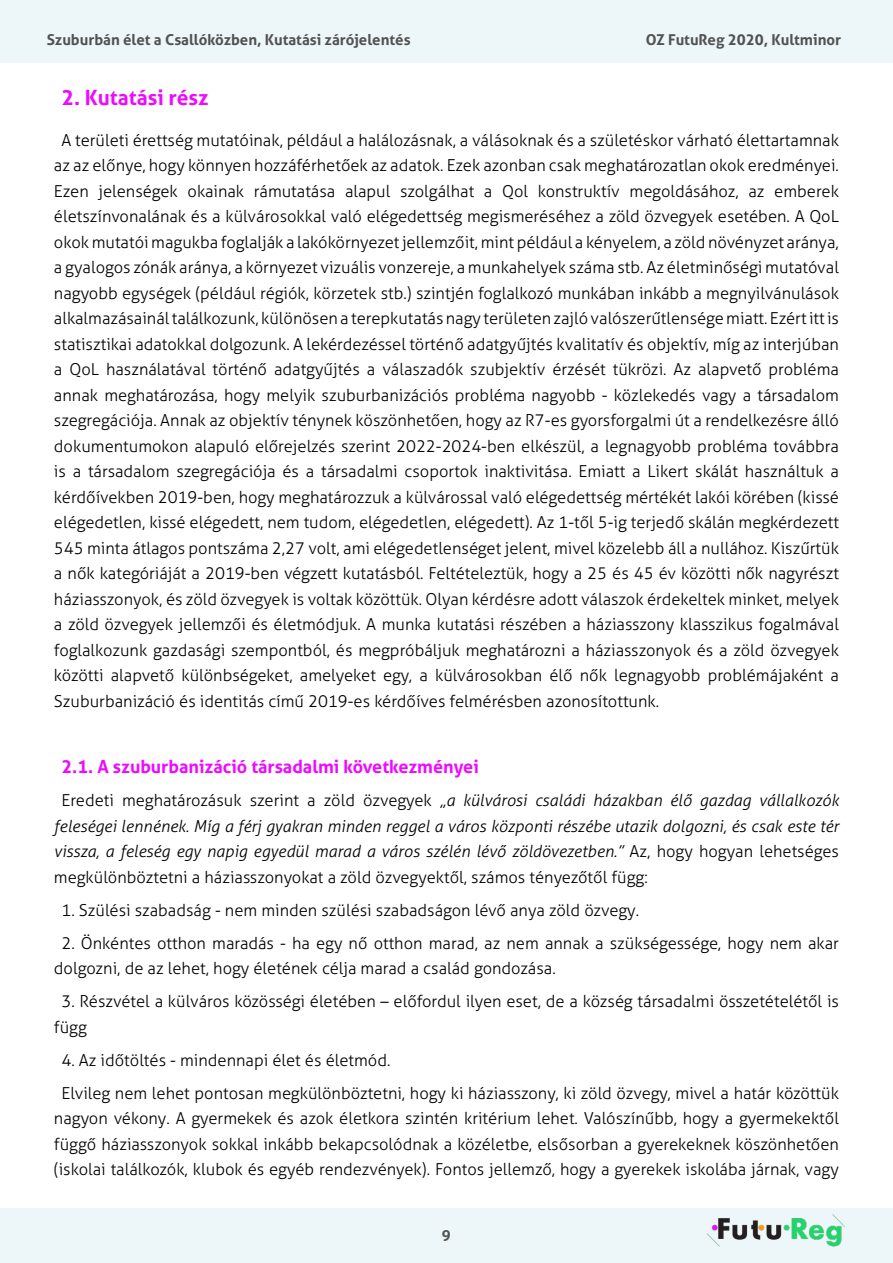
<style>
.page{position:relative;width:893px;height:1263px;background:#fff}
.page>*{position:absolute;margin:0;border:0;box-sizing:border-box;transform-origin:0 0}
.t1{font:700 21px "Aller";color:#ed0bff}
.t2{font:700 18px "Aller";color:#ed0bff}
.t3{font:300 16.5px/25.5px "Aller";color:#000}
.t4{font:italic 300 16.5px/25.5px "Aller";color:#000;text-align:justify}
.t5{font:700 15px "Aller";color:#525252}
.s1{font-style:normal}
</style>
<div class="page">
<div style="left:0;top:0;width:893px;height:63px;background:#edf7f9"></div>
<div style="left:0;top:1209px;width:893px;height:54px;background:#edf7f9"></div>
<img style="left:707px;top:1214px;width:138px;height:33px">
<p class="t5" style="left:47px;top:31px;width:365px">Szuburbán élet a Csallóközben, Kutatási zárójelentés</p>
<p class="t5" style="left:646px;top:31px;width:197px">OZ FutuReg 2020, Kultminor</p>
<p class="t1" style="left:62px;top:85px;width:148px">2. Kutatási rész</p>
<p class="t3" style="left:54px;top:127px;width:786px;text-align:justify;text-indent:8px">A területi érettség mutatóinak, például a halálozásnak, a válásoknak és a születéskor várható élettartamnak az az előnye, hogy könnyen hozzáférhetőek az adatok. Ezek azonban csak meghatározatlan okok eredményei.<br>Ezen jelenségek okainak rámutatása alapul szolgálhat a Qol konstruktív megoldásához, az emberek életszínvonalának és a külvárosokkal való elégedettség megismeréséhez a zöld özvegyek esetében. A QoL okok mutatói magukba foglalják a lakókörnyezet jellemzőit, mint például a kényelem, a zöld növényzet aránya, a gyalogos zónák aránya, a környezet vizuális vonzereje, a munkahelyek száma stb. Az életminőségi mutatóval nagyobb egységek (például régiók, körzetek stb.) szintjén foglalkozó munkában inkább a megnyilvánulások alkalmazásainál találkozunk, különösen a terepkutatás nagy területen zajló valószerűtlensége miatt. Ezért itt is statisztikai adatokkal dolgozunk. A lekérdezéssel történő adatgyűjtés kvalitatív és objektív, míg az interjúban a QoL használatával történő adatgyűjtés a válaszadók szubjektív érzését tükrözi. Az alapvető probléma annak meghatározása, hogy melyik szuburbanizációs probléma nagyobb - közlekedés vagy a társadalom szegregációja. Annak az objektív ténynek köszönhetően, hogy az R7-es gyorsforgalmi út a rendelkezésre álló dokumentumokon alapuló előrejelzés szerint 2022-2024-ben elkészül, a legnagyobb probléma továbbra is a társadalom szegregációja és a társadalmi csoportok inaktivitása. Emiatt a Likert skálát használtuk a kérdőívekben 2019-ben, hogy meghatározzuk a külvárossal való elégedettség mértékét lakói körében (kissé elégedetlen, kissé elégedett, nem tudom, elégedetlen, elégedett). Az 1-től 5-ig terjedő skálán megkérdezett 545 minta átlagos pontszáma 2,27 volt, ami elégedetlenséget jelent, mivel közelebb áll a nullához. Kiszűrtük a nők kategóriáját a 2019-ben végzett kutatásból. Feltételeztük, hogy a 25 és 45 év közötti nők nagyrészt háziasszonyok, és zöld özvegyek is voltak közöttük. Olyan kérdésre adott válaszok érdekeltek minket, melyek a zöld özvegyek jellemzői és életmódjuk. A munka kutatási részében a háziasszony klasszikus fogalmával foglalkozunk gazdasági szempontból, és megpróbáljuk meghatározni a háziasszonyok és a zöld özvegyek közötti alapvető különbségeket, amelyeket egy, a külvárosokban élő nők legnagyobb problémájaként a Szuburbanizáció és identitás című 2019-es kérdőíves felmérésben azonosítottunk.</p>
<p class="t2" style="left:62px;top:755px;width:419px">2.1. A szuburbanizáció társadalmi következményei</p>
<p class="t4" style="left:54px;top:787px;width:786px;text-indent:8px"><span class="s1">Eredeti meghatározásuk szerint a zöld özvegyek</span> „a külvárosi családi házakban élő gazdag vállalkozók feleségei lennének. Míg a férj gyakran minden reggel a város központi részébe utazik dolgozni, és csak este tér vissza, a feleség egy napig egyedül marad a város szélén lévő zöldövezetben.” <span class="s1">Az, hogy hogyan lehetséges megkülönböztetni a háziasszonyokat a zöld özvegyektől, számos tényezőtől függ:</span></p>
<p class="t3" style="left:62px;top:897px;width:579px">1. Szülési szabadság - nem minden szülési szabadságon lévő anya zöld özvegy.</p>
<p class="t3" style="left:54px;top:930px;width:786px;text-indent:8px">2. Önkéntes otthon maradás - ha egy nő otthon marad, az nem annak a szükségessége, hogy nem akar dolgozni, de az lehet, hogy életének célja marad a család gondozása.</p>
<p class="t3" style="left:54px;top:988px;width:786px;text-indent:8px">3. Részvétel a külváros közösségi életében – előfordul ilyen eset, de a község társadalmi összetételétől is függ</p>
<p class="t3" style="left:62px;top:1043px;width:779px;line-height:33px">4. Az időtöltés - mindennapi élet és életmód.<br>Elvileg nem lehet pontosan megkülönböztetni, hogy ki háziasszony, ki zöld özvegy, mivel a határ közöttük</p>
<p class="t3" style="left:54px;top:1105px;width:786px;text-align:justify">nagyon vékony. A gyermekek és azok életkora szintén kritérium lehet. Valószínűbb, hogy a gyermekektől függő háziasszonyok sokkal inkább bekapcsolódnak a közéletbe, elsősorban a gyerekeknek köszönhetően (iskolai találkozók, klubok és egyéb rendezvények). Fontos jellemző, hogy a gyerekek iskolába járnak, vagy</p>
<p class="t5" style="left:442px;top:1226px;width:10px">9</p>
</div>
